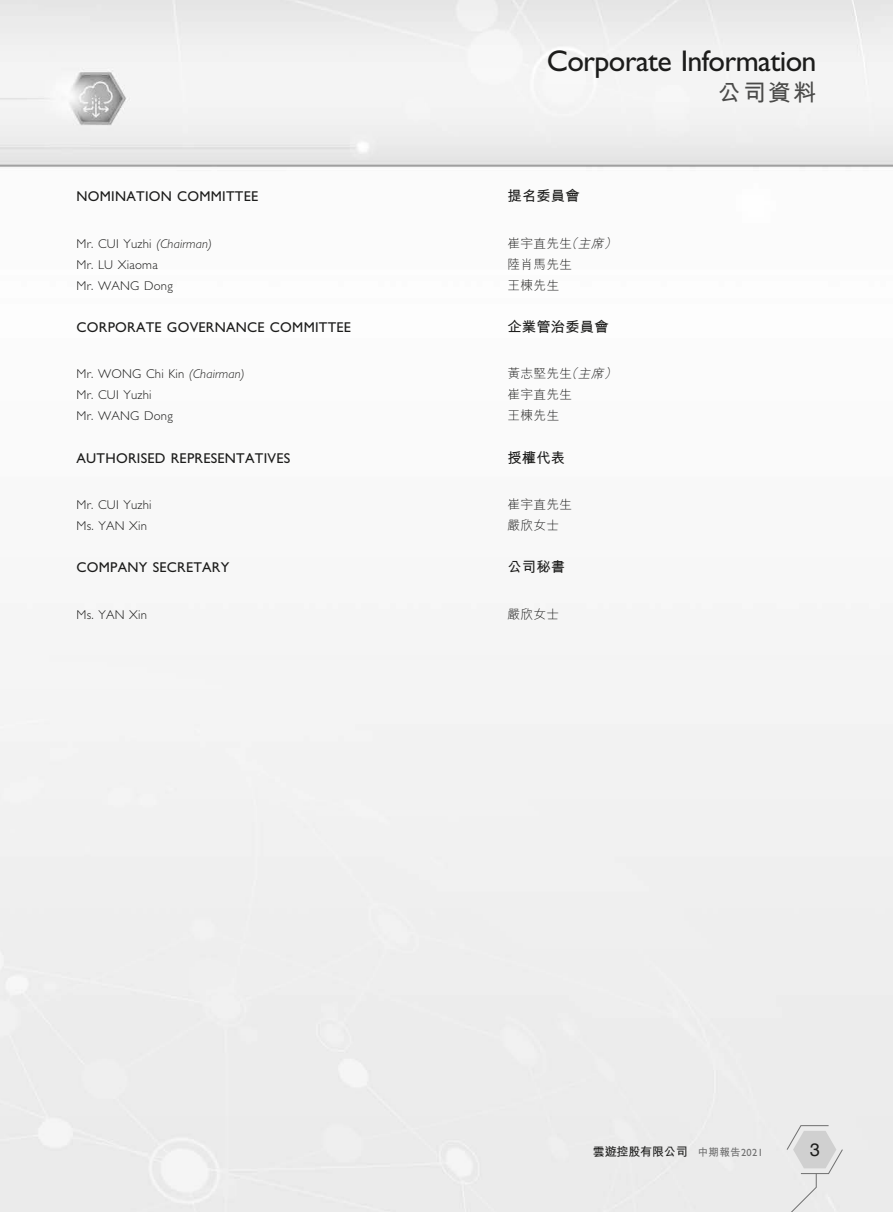
<style>
.page{position:relative;width:893px;height:1212px;background:#fff}
.page>*{position:absolute;margin:0;border:0;box-sizing:border-box;transform-origin:0 0}
.t1{font:30px "Gill Sans Std";letter-spacing:-.02em;color:#1c1c1b}
.t2{font:700 23.25px "M Hei HK";color:#4a4a49}
.t3{font:18px "Helvetica";color:#1c1c1b}
.t4{font:14.25px "Gill Sans Std";letter-spacing:.015em;color:#1c1c1b}
.t5{font:700 14.25px "M Hei HK";letter-spacing:.015em;color:#1c1c1b}
.t6{font:300 12.75px/21px "Gill Sans Std";letter-spacing:.015em;color:#1c1c1b}
.t7{font:300 12.75px/21px "M Hei HK";letter-spacing:.015em;color:#1c1c1b}
.t8{font:700 12px "M Hei HK";letter-spacing:-.015em;color:#1c1c1b}
.s1{font-style:italic}
.s2{font-size:10.5px;color:#6f6f6f}
.s3{font-family:"Gill Sans Std";font-weight:400;font-size:10.5px;color:#6f6f6f}
</style>
<div class="page">
<svg style="left:777px;top:1125px;width:66px;height:87px;background:#e2e2e2"></svg>
<p class="t4" style="left:77px;top:188px;width:183px">NOMINATION COMMITTEE</p>
<p class="t6" style="left:77px;top:233px;width:137px">Mr. CUI Yuzhi <span class="s1">(Chairman)<br></span>Mr. LU Xiaoma<br>Mr. WANG Dong</p>
<p class="t4" style="left:77px;top:319px;width:276px">CORPORATE GOVERNANCE COMMITTEE</p>
<p class="t6" style="left:77px;top:364px;width:170px">Mr. WONG Chi Kin <span class="s1">(Chairman)<br></span>Mr. CUI Yuzhi<br>Mr. WANG Dong</p>
<p class="t4" style="left:77px;top:450px;width:215px">AUTHORISED REPRESENTATIVES</p>
<p class="t6" style="left:77px;top:494px;width:77px">Mr. CUI Yuzhi<br>Ms. YAN Xin</p>
<p class="t4" style="left:77px;top:559px;width:154px">COMPANY SECRETARY</p>
<p class="t6" style="left:77px;top:604px;width:72px">Ms. YAN Xin</p>
<h1 class="t1" style="left:547px;top:44px;width:271px">Corporate Information</h1>
<h2 class="t2" style="left:717px;top:76px;width:100px">公司資料</h2>
<p class="t5" style="left:507px;top:185px;width:74px">提名委員會</p>
<p class="t7" style="left:507px;top:232px;width:114px">崔宇直先生<span class="s1">（主席）</span>陸肖馬先生<br>王棟先生</p>
<p class="t5" style="left:507px;top:316px;width:103px">企業管治委員會</p>
<p class="t7" style="left:507px;top:363px;width:114px">黃志堅先生<span class="s1">（主席）</span>崔宇直先生<br>王棟先生</p>
<p class="t5" style="left:507px;top:447px;width:59px">授權代表</p>
<p class="t7" style="left:507px;top:493px;width:66px">崔宇直先生嚴欣女士</p>
<p class="t5" style="left:507px;top:557px;width:59px">公司秘書</p>
<p class="t7" style="left:507px;top:603px;width:53px">嚴欣女士</p>
<p class="t8" style="left:593px;top:1142px;width:172px">雲遊控股有限公司 <span class="s2">中期報告</span><span class="s3">2021</span></p>
<h3 class="t3" style="left:810px;top:1139px;width:12px">3</h3>
</div>
